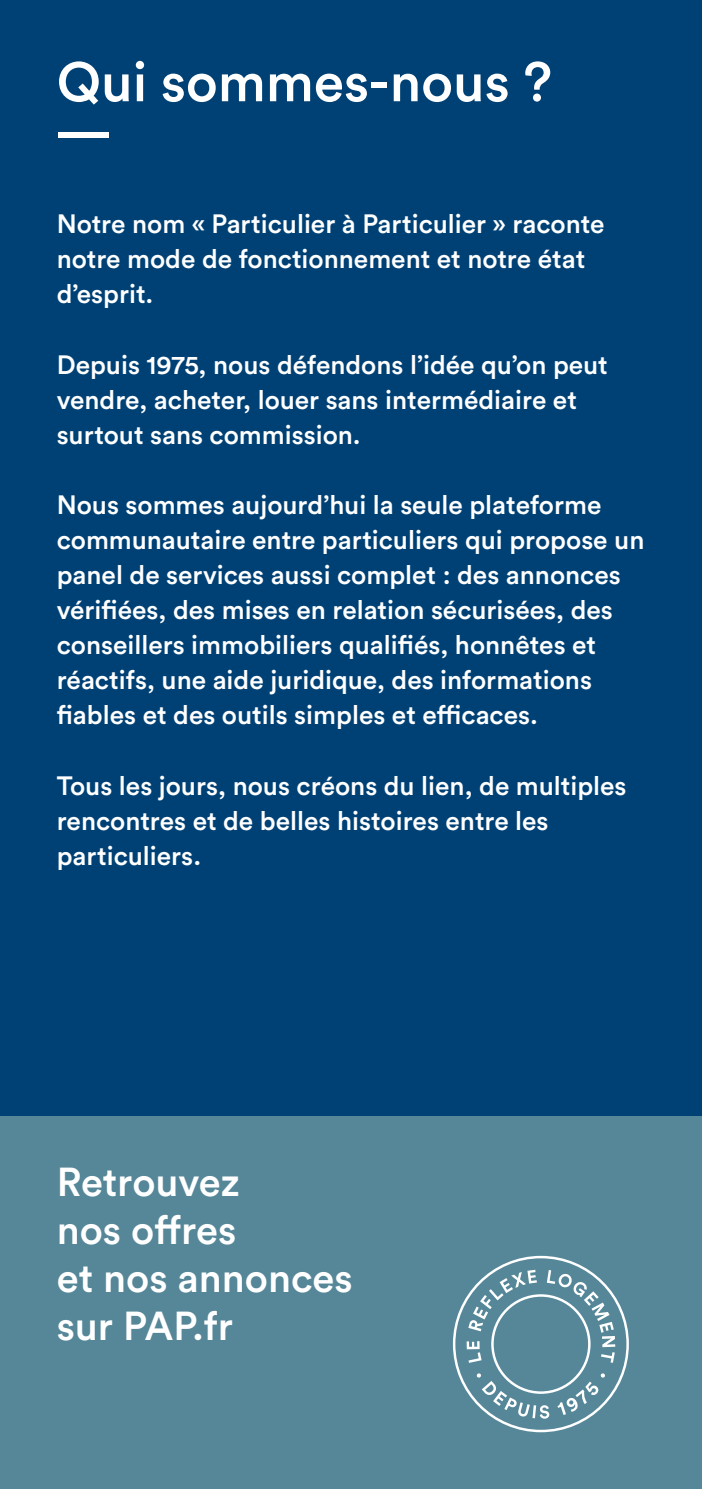
<style>
.page{position:relative;width:702px;height:1489px;background:#fff}
.page>*{position:absolute;margin:0;border:0;box-sizing:border-box;transform-origin:0 0}
.t1{font:500 55px "Circular Std";color:#fff}
.t2{font:500 55px "Circular Std";color:#fff;scale:1.8 1}
.t3{font:500 40px/48px "Circular Std";color:#fff}
.t4{font:500 26.25px/35px "Circular Std";color:#fff}
</style>
<div class="page">
<div style="left:0;top:0;width:702px;height:1488px;background:#004175"></div>
<div style="left:0;top:1116px;width:702px;height:372px;background:#558799"></div>
<svg style="left:453px;top:1255px;width:176px;height:176px"></svg>
<h1 class="t1" style="left:57px;top:47px;width:497px">Qui sommes-nous ?</h1>
<h1 class="t2" style="left:57px;top:78px;width:31px">_</h1>
<p class="t4" style="left:57px;top:206px;width:549px">Notre nom « Particulier à Particulier » raconte notre mode de fonctionnement et notre état d’esprit.</p>
<p class="t4" style="left:57px;top:346px;width:552px">Depuis 1975, nous défendons l’idée qu’on peut vendre, acheter, louer sans intermédiaire et surtout sans commission.</p>
<p class="t4" style="left:57px;top:487px;width:589px">Nous sommes aujourd’hui la seule plateforme communautaire entre particuliers qui propose un panel de services aussi complet : des annonces vérifiées, des mises en relation sécurisées, des conseillers immobiliers qualifiés, honnêtes et réactifs, une aide juridique, des informations fiables et des outils simples et efficaces.</p>
<p class="t4" style="left:57px;top:767px;width:571px">Tous les jours, nous créons du lien, de multiples rencontres et de belles histoires entre les particuliers.</p>
<h2 class="t3" style="left:57px;top:1157px;width:297px">Retrouvez<br>nos offres<br>et nos annonces sur PAP.fr</h2>
</div>
